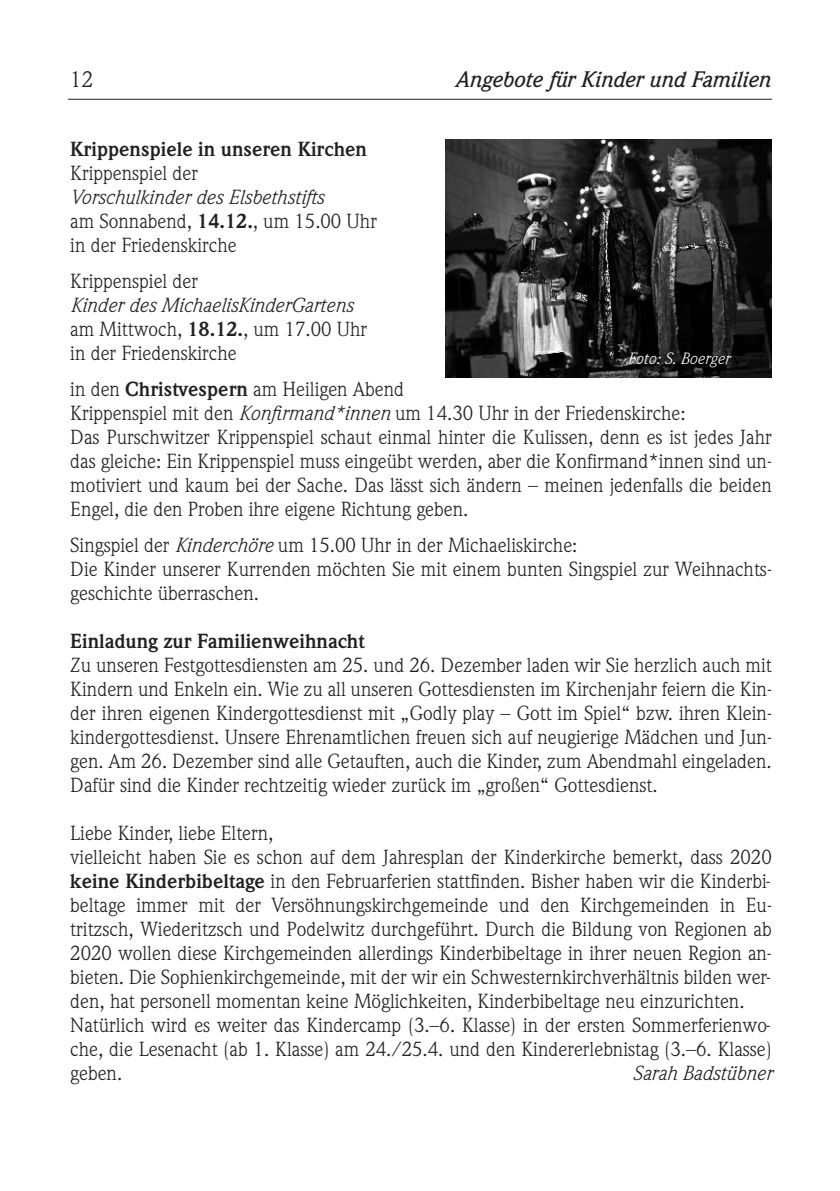
<style>
.page{position:relative;width:840px;height:1191px;background:#fff}
.page>*{position:absolute;margin:0;border:0;box-sizing:border-box;transform-origin:0 0}
.t1{font:italic 500 22px "Weidemann";color:#231f20}
.t2{font:22px "Weidemann";color:#231f20}
.t3{font:20px/24px "Weidemann";color:#231f20}
.t4{font:700 20px "Weidemann";color:#231f20}
.t5{font:italic 20px "Weidemann";color:#231f20}
.t6{font:italic 16px "Weidemann";color:#fff}
.s1{font-style:italic}
.s2{font-weight:700}
.s3{color:#231f20}
</style>
<div class="page">
<hr style="left:68px;top:99px;width:703px;height:1px;background:#231f20">
<img style="left:445px;top:139px;width:326px;height:238px">
<p class="t2" style="left:70px;top:71px;width:24px">12</p>
<p class="t1" style="left:456px;top:71px;width:316px">Angebote für Kinder und Familien</p>
<p class="t4" style="left:70px;top:142px;width:298px">Krippenspiele in unseren Kirchen</p>
<p class="t3" style="left:70px;top:163px;width:129px">Krippenspiel der</p>
<p class="t3" style="left:70px;top:187px;width:308px"><span class="s1">Vorschulkinder des Elsbethstifts<br></span>am Sonnabend, <span class="s2">14.12.</span>, um 15.00 Uhr in der Friedenskirche</p>
<p class="t3" style="left:70px;top:271px;width:129px">Krippenspiel der</p>
<p class="t3" style="left:70px;top:295px;width:298px"><span class="s1">Kinder des MichaelisKinderGartens </span>am Mittwoch, <span class="s2">18.12.</span>, um 17.00 Uhr in der Friedenskirche</p>
<p class="t3" style="left:70px;top:379px;width:702px">in den <span class="s2">Christvespern</span> am Heiligen Abend<br>Krippenspiel mit den <span class="s1">Konfirmand*innen</span> um 14.30 Uhr in der Friedenskirche:<br>Das Purschwitzer Krippenspiel schaut einmal hinter die Kulissen, denn es ist jedes Jahr das gleiche: Ein Krippenspiel muss eingeübt werden, aber die Konfirmand*innen sind un&shy;motiviert und kaum bei der Sache. Das lässt sich ändern – meinen jedenfalls die beiden Engel, die den Proben ihre eigene Richtung geben.</p>
<p class="t3" style="left:70px;top:535px;width:702px">Singspiel der <span class="s1">Kinderchöre</span> um 15.00 Uhr in der Michaeliskirche:<br>Die Kinder unserer Kurrenden möchten Sie mit einem bunten Singspiel zur Weihnachts&shy;geschichte überraschen.</p>
<p class="t4" style="left:70px;top:634px;width:296px">Einladung zur Familienweihnacht</p>
<p class="t3" style="left:70px;top:655px;width:702px;text-align:justify">Zu unseren Festgottesdiensten am 25. und 26. Dezember laden wir Sie herzlich auch mit Kindern und Enkeln ein. Wie zu all unseren Gottesdiensten im Kirchenjahr feiern die Kin&shy;der ihren eigenen Kindergottesdienst mit „Godly play – Gott im Spiel“ bzw. ihren Klein&shy;kindergottesdienst. Unsere Ehrenamtlichen freuen sich auf neugierige Mädchen und Jun&shy;gen. Am 26. Dezember sind alle Getauften, auch die Kinder, zum Abendmahl eingeladen.<br>Dafür sind die Kinder rechtzeitig wieder zurück im „großen“ Gottesdienst.</p>
<p class="t3" style="left:70px;top:823px;width:702px">Liebe Kinder, liebe Eltern,<br>vielleicht haben Sie es schon auf dem Jahresplan der Kinderkirche bemerkt, dass 2020 <span class="s2">keine Kinderbibeltage</span> in den Februarferien stattfinden. Bisher haben wir die Kinderbi&shy;beltage immer mit der Versöhnungskirchgemeinde und den Kirchgemeinden in Eu&shy;tritzsch, Wiederitzsch und Podelwitz durchgeführt. Durch die Bildung von Regionen ab 2020 wollen diese Kirchgemeinden allerdings Kinderbibeltage in ihrer neuen Region an&shy;bieten. Die Sophienkirchgemeinde, mit der wir ein Schwesternkirchverhältnis bilden wer&shy;den, hat personell momentan keine Möglichkeiten, Kinderbibeltage neu einzurichten.<br>Natürlich wird es weiter das Kindercamp (3.–6. Klasse) in der ersten Sommerferienwo&shy;che, die Lesenacht (ab 1. Klasse) am 24./25.4. und den Kindererlebnistag (3.–6. Klasse) geben.</p>
<p class="t6" style="left:627px;top:352px;width:124px">Foto: S. Boerger<span class="s3">ger</span></p>
<p class="t5" style="left:631px;top:1066px;width:141px">Sarah Badstübner</p>
</div>
